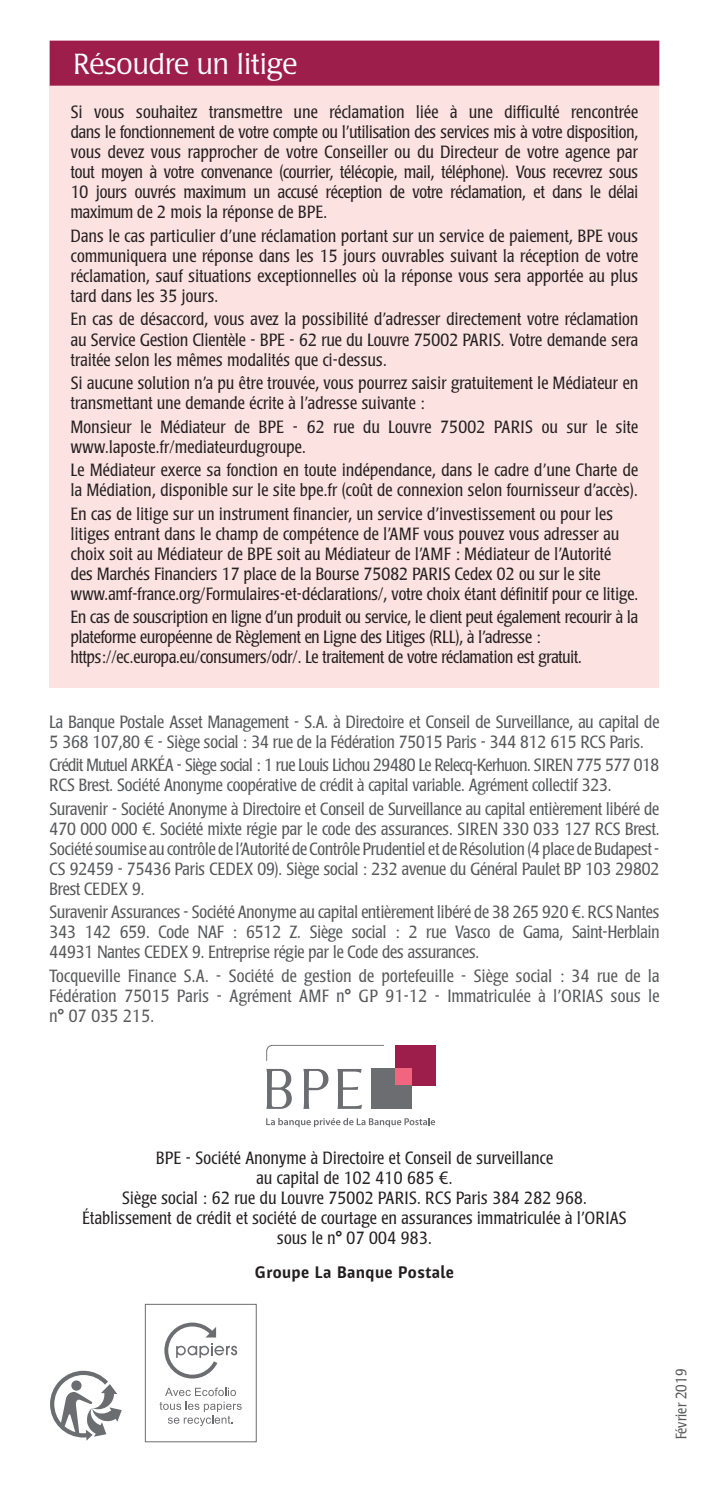
<style>
.page{position:relative;width:709px;height:1489px;background:#fff}
.page>*{position:absolute;margin:0;border:0;box-sizing:border-box;transform-origin:0 0}
.t1{font:300 28.75px "Poppl Laudatio";color:#fff}
.t2{font:300 condensed 17.5px/20px "Poppl Laudatio";letter-spacing:.02em;color:#231f20}
.t3{font:300 condensed 17.5px/20px "Poppl Laudatio";color:#57585a;text-align:justify}
.t4{font:300 condensed 17.5px/20px "Poppl Laudatio";color:#231f20}
.t5{font:700 17.5px "Banque Post";letter-spacing:.02em;color:#231f20}
.t6{font:300 condensed 15px "Poppl Laudatio";letter-spacing:.01em;color:#57585a}
.s1{font-stretch:normal}
</style>
<div class="page">
<div style="left:50px;top:85px;width:609px;height:602px;background:#fce2e1"></div>
<div style="left:51px;top:42px;width:607px;height:42px;background:#9d1d4b"></div>
<div style="left:50px;top:41px;width:609px;height:45px;border:2px solid #9e1c4a"></div>
<svg style="left:266px;top:1118px;width:169px;height:8px"></svg>
<div style="left:395px;top:1044px;width:40px;height:41px;background:#9d1d4b"></div>
<div style="left:371px;top:1068px;width:40px;height:40px;background:#6c6d70"></div>
<div style="left:395px;top:1068px;width:16px;height:17px;background:#f1667e"></div>
<svg style="left:266px;top:1044px;width:118px;height:16px"></svg>
<svg style="left:266px;top:1068px;width:26px;height:40px"></svg>
<svg style="left:337px;top:1069px;width:25px;height:39px"></svg>
<svg style="left:303px;top:1069px;width:25px;height:39px"></svg>
<div style="left:145px;top:1303px;width:112px;height:139px;border:1px solid #6c6d70"></div>
<svg style="left:165px;top:1387px;width:71px;height:8px"></svg>
<svg style="left:160px;top:1401px;width:82px;height:24px"></svg>
<svg style="left:164px;top:1322px;width:73px;height:56px"></svg>
<svg style="left:50px;top:1370px;width:72px;height:70px"></svg>
<hr style="left:708px;top:231px;width:1px;height:71px;background:#9e1c4a">
<h1 class="t1" style="left:73px;top:48px;width:225px">Résoudre un litige</h1>
<p class="t2" style="left:71px;top:102px;width:568px;text-align:justify">Si vous souhaitez transmettre une réclamation liée à une difficulté rencontrée dans le fonctionnement de votre compte ou l’utilisation des services mis à votre disposition, vous devez vous rapprocher de votre Conseiller ou du Directeur de votre agence par tout moyen à votre convenance (courrier, télécopie, mail, téléphone). Vous recevrez sous 10 jours ouvrés maximum un accusé réception de votre réclamation, et dans le délai maximum de 2 mois la réponse de BPE.</p>
<p class="t2" style="left:71px;top:226px;width:568px;text-align:justify">Dans le cas particulier d’une réclamation portant sur un service de paiement, BPE vous communiquera une réponse dans les 15 jours ouvrables suivant la réception de votre réclamation, sauf situations exceptionnelles où la réponse vous sera apportée au plus tard dans les 35 jours.</p>
<p class="t2" style="left:71px;top:309px;width:568px;text-align:justify">En cas de désaccord, vous avez la possibilité d’adresser directement votre réclamation au Service Gestion Clientèle - BPE - 62 rue du Louvre 75002 PARIS. Votre demande sera traitée selon les mêmes modalités que ci-dessus.</p>
<p class="t2" style="left:71px;top:373px;width:568px">Si aucune solution n’a pu être trouvée, vous pourrez saisir gratuitement le Médiateur en transmettant une demande écrite à l’adresse suivante <span class="s1">:</span></p>
<p class="t2" style="left:71px;top:416px;width:568px">Monsieur le Médiateur de BPE - 62 rue du Louvre 75002 PARIS ou sur le site www.laposte.fr/mediateurdugroupe.</p>
<p class="t2" style="left:71px;top:460px;width:568px">Le Médiateur exerce sa fonction en toute indépendance, dans le cadre d’une Charte de la Médiation, disponible sur le site bpe.fr (coût de connexion selon fournisseur d’accès).</p>
<p class="t2" style="left:71px;top:504px;width:568px">En cas de litige sur un instrument financier, un service d’investissement ou pour les litiges entrant dans le champ de compétence de l’AMF vous pouvez vous adresser au choix soit au Médiateur de BPE soit au Médiateur de l’AMF <span class="s1">:</span> Médiateur de l’Autorité<br>des Marchés Financiers 17 place de la Bourse 75082 PARIS Cedex 02 ou sur le site www.amf-france.org/Formulaires-et-déclarations/, votre choix étant définitif pour ce litige.</p>
<p class="t4" style="left:71px;top:607px;width:568px">En cas de souscription en ligne d’un produit ou service, le client peut également recourir à la plateforme européenne de Règlement en Ligne des Litiges (RLL), à l’adresse <span class="s1">: </span>https<span class="s1">:</span>//ec.europa.eu/consumers/odr/. Le traitement de votre réclamation est gratuit.</p>
<p class="t3" style="left:50px;top:711px;width:611px">La Banque Postale Asset Management - S.A. à Directoire et Conseil de Surveillance, au capital de<br>5 368 107,80 € - Siège social <span class="s1">:</span> 34 rue de la Fédération 75015 Paris - 344 812 615 RCS Paris.</p>
<p class="t3" style="left:50px;top:755px;width:611px">Crédit Mutuel ARKÉA - Siège social <span class="s1">:</span> 1 rue Louis Lichou 29480 Le Relecq-Kerhuon. SIREN 775 577 018<br>RCS Brest. Société Anonyme coopérative de crédit à capital variable. Agrément collectif 323.</p>
<p class="t3" style="left:50px;top:799px;width:611px">Suravenir - Société Anonyme à Directoire et Conseil de Surveillance au capital entièrement libéré de 470 000 000 €. Société mixte régie par le code des assurances. SIREN 330 033 127 RCS Brest.<br>Société soumise au contrôle de l’Autorité de Contrôle Prudentiel et de Résolution (4 place de Budapest - CS 92459 - 75436 Paris CEDEX 09). Siège social <span class="s1">:</span> 232 avenue du Général Paulet BP 103 29802<br>Brest CEDEX 9.</p>
<p class="t3" style="left:50px;top:902px;width:611px">Suravenir Assurances - Société Anonyme au capital entièrement libéré de 38 265 920 €. RCS Nantes 343 142 659. Code NAF <span class="s1">:</span> 6512 Z. Siège social <span class="s1">:</span> 2 rue Vasco de Gama, Saint-Herblain 44931 Nantes CEDEX 9. Entreprise régie par le Code des assurances.</p>
<p class="t3" style="left:50px;top:966px;width:611px">Tocqueville Finance S.A. - Société de gestion de portefeuille - Siège social <span class="s1">:</span> 34 rue de la Fédération 75015 Paris - Agrément AMF n° GP 91-12 - Immatriculée à l’ORIAS sous le n° 07 035 215.</p>
<p class="t2" style="left:82px;top:1147px;width:545px;text-align:center">BPE - Société Anonyme à Directoire et Conseil de surveillance<br>au capital de 102 410 685 €.<br>Siège social <span class="s1">:</span> 62 rue du Louvre 75002 PARIS. RCS Paris 384 282 968.<br>Établissement de crédit et société de courtage en assurances immatriculée à l’ORIAS sous le n° 07 004 983.</p>
<p class="t5" style="left:255px;top:1262px;width:200px">Groupe La Banque Postale</p>
<p class="t6" style="left:673px;top:1439px;width:72px;rotate:-90deg">Février 2019</p>
</div>
